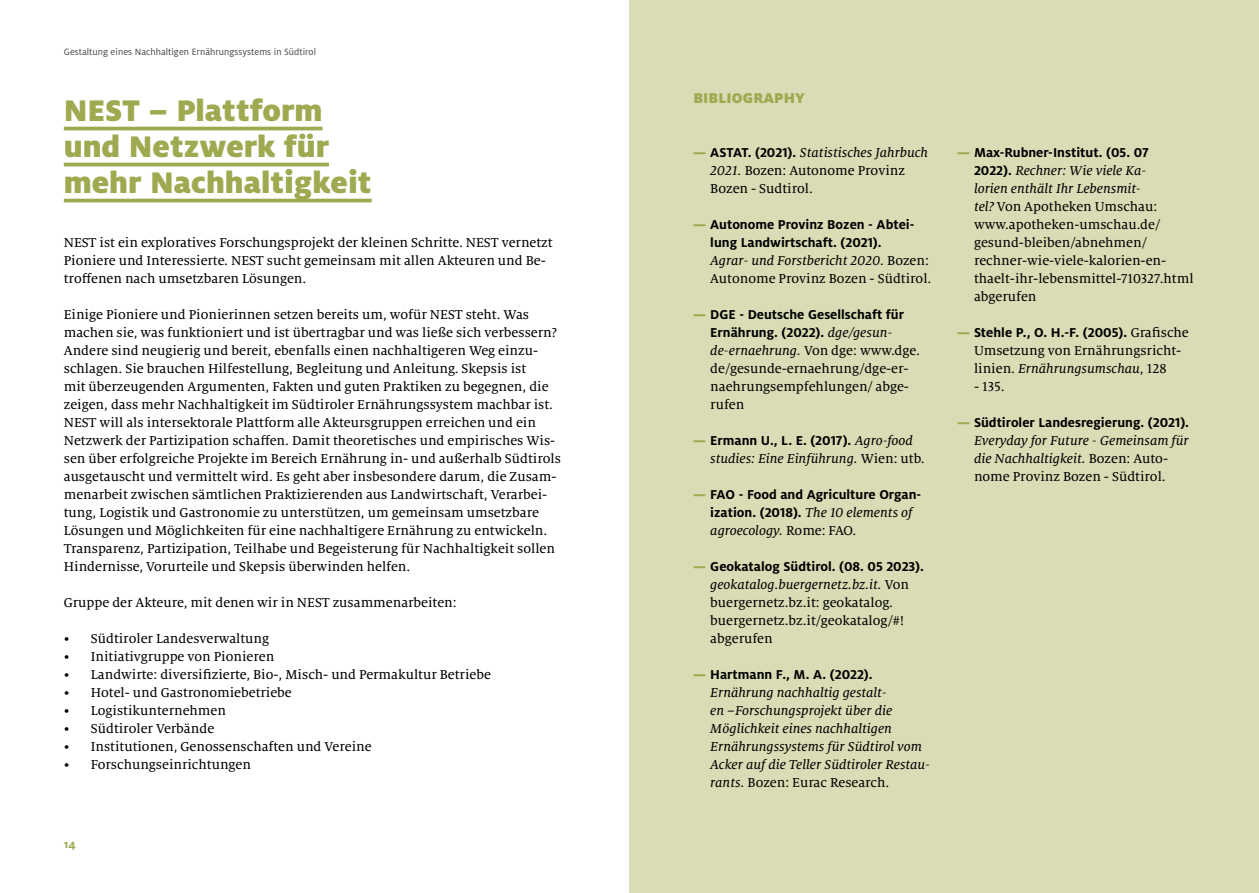
<style>
.page{position:relative;width:1259px;height:893px;background:#fff}
.page>*{position:absolute;margin:0;border:0;box-sizing:border-box;transform-origin:0 0}
.t1{font:900 33px/36px "Milo Pro";color:#9ea950}
.t2{font:900 15.75px "Milo Pro";letter-spacing:.01em;color:#9ea950}
.t3{font:14.25px/18px "Milo Serif Pro Text";color:#000}
.t4{font:14.25px/18px "Milo Serif Pro Text Ita";color:#000}
.t5{font:700 14.25px/18px "Milo Pro";color:#000;text-align:center}
.t6{font:700 12.6px "Milo Pro";color:#9ea950}
.t7{font:10.2px "Milo Pro";letter-spacing:.005em;color:#404649}
.s1{font-family:"Milo Pro";font-weight:900;color:#9ea84f}
.s2{font-family:"Milo Pro";font-weight:700}
.s3{font-family:"Milo Serif Pro Text Ita"}
.s4{font-weight:900;color:#9ea84f}
.s5{font-family:"Milo Serif Pro Text"}
.s6{font-family:"Milo Serif Pro Text Ita";font-weight:400}
.s7{font-family:"Milo Serif Pro Text";font-weight:400}
</style>
<div class="page">
<hr style="left:64px;top:127px;width:258px;height:3px;background:#9ea950">
<hr style="left:64px;top:163px;width:265px;height:3px;background:#9ea950">
<hr style="left:64px;top:199px;width:308px;height:3px;background:#9ea950">
<div style="left:629px;top:0;width:630px;height:893px;background:#d9dcb4"></div>
<p class="t7" style="left:64px;top:46px;width:254px">Gestaltung eines Nachhaltigen Ernährungssystems in Südtirol</p>
<h1 class="t1" style="left:64px;top:92px;width:309px">NEST – Plattform und Netzwerk für mehr Nachhaltigkeit</h1>
<p class="t3" style="left:64px;top:234px;width:490px">NEST ist ein exploratives Forschungsprojekt der kleinen Schritte. NEST vernetzt<br>Pioniere und Interessierte. NEST sucht gemeinsam mit allen Akteuren und Be&shy;troffenen nach umsetzbaren Lösungen.</p>
<p class="t3" style="left:64px;top:306px;width:499px">Einige Pioniere und Pionierinnen setzen bereits um, wofür NEST steht. Was machen sie, was funktioniert und ist übertragbar und was ließe sich verbessern?<br>Andere sind neugierig und bereit, ebenfalls einen nachhaltigeren Weg einzu&shy;schlagen. Sie brauchen Hilfestellung, Begleitung und Anleitung. Skepsis ist<br>mit überzeugenden Argumenten, Fakten und guten Praktiken zu begegnen, die zeigen, dass mehr Nachhaltigkeit im Südtiroler Ernährungssystem machbar ist.<br>NEST will als intersektorale Plattform alle Akteursgruppen erreichen und ein Netzwerk der Partizipation schaffen. Damit theoretisches und empirisches Wis&shy;sen über erfolgreiche Projekte im Bereich Ernährung in- und außerhalb Südtirols ausgetauscht und vermittelt wird. Es geht aber insbesondere darum, die Zusam&shy;menarbeit zwischen sämtlichen Praktizierenden aus Landwirtschaft, Verarbei&shy;tung, Logistik und Gastronomie zu unterstützen, um gemeinsam umsetzbare Lösungen und Möglichkeiten für eine nachhaltigere Ernährung zu entwickeln.<br>Transparenz, Partizipation, Teilhabe und Begeisterung für Nachhaltigkeit sollen Hindernisse, Vorurteile und Skepsis überwinden helfen.</p>
<p class="t3" style="left:64px;top:594px;width:394px">Gruppe der Akteure, mit denen wir in NEST zusammenarbeiten:</p>
<p class="t3" style="left:64px;top:630px;width:207px">• Südtiroler Landesverwaltung</p>
<p class="t3" style="left:64px;top:648px;width:212px">• Initiativgruppe von Pionieren</p>
<p class="t3" style="left:64px;top:666px;width:428px">• Landwirte: diversifizierte, Bio-, Misch- und Permakultur Betriebe</p>
<p class="t3" style="left:64px;top:684px;width:229px">• Hotel- und Gastronomiebetriebe</p>
<p class="t3" style="left:64px;top:701px;width:164px">• Logistikunternehmen</p>
<p class="t3" style="left:64px;top:719px;width:152px">• Südtiroler Verbände</p>
<p class="t3" style="left:64px;top:737px;width:309px">• Institutionen, Genossenschaften und Vereine</p>
<p class="t3" style="left:64px;top:755px;width:189px">• Forschungseinrichtungen</p>
<p class="t6" style="left:64px;top:837px;width:14px">14</p>
<p class="t2" style="left:693px;top:89px;width:113px">BIBLIOGRAPHY</p>
<p class="t4" style="left:693px;top:144px;width:236px"><span class="s1">—</span> <span class="s2">ASTAT. (2021).</span> Statistisches Jahrbuch</p>
<p class="t3" style="left:710px;top:162px;width:196px"><span class="s3">2021.</span> Bozen: Autonome Provinz<br>Bozen - Sudtirol.</p>
<p class="t5" style="left:710px;top:216px;width:206px;text-align:left;text-indent:-17px"><span class="s4">—</span> Autonome Provinz Bozen - Abtei&shy;lung Landwirtschaft. (2021).</p>
<p class="t4" style="left:710px;top:252px;width:220px">Agrar- und Forstbericht 2020. <span class="s5">Bozen:</span></p>
<p class="t3" style="left:710px;top:270px;width:223px">Autonome Provinz Bozen - Südtirol.</p>
<p class="t5" style="left:693px;top:306px;width:212px"><span class="s4">—</span> DGE - Deutsche Gesellschaft für<br>Ernährung. (2022). <span class="s6">dge/gesun-</span></p>
<p class="t3" style="left:710px;top:342px;width:211px"><span class="s3">de-ernaehrung.</span> Von dge: www.dge. de/gesunde-ernaehrung/dge-er&shy;naehrungsempfehlungen/ abge&shy;rufen</p>
<p class="t5" style="left:693px;top:432px;width:221px"><span class="s4">—</span> Ermann U., L. E. (2017). <span class="s6">Agro-food</span></p>
<p class="t4" style="left:710px;top:450px;width:216px">studies: Eine Einführung. <span class="s5">Wien: utb.</span></p>
<p class="t5" style="left:693px;top:485px;width:229px"><span class="s4">—</span> FAO - Food and Agriculture Organ&shy;ization. (2018). <span class="s6">The 10 elements of</span></p>
<p class="t4" style="left:710px;top:522px;width:147px">agroecology. <span class="s5">Rome: FAO.</span></p>
<p class="t5" style="left:693px;top:557px;width:232px"><span class="s4">—</span> Geokatalog Südtirol. (08. 05 2023).</p>
<p class="t4" style="left:710px;top:576px;width:200px">geokatalog.buergernetz.bz.it. <span class="s5">Von</span></p>
<p class="t3" style="left:710px;top:594px;width:195px">buergernetz.bz.it: geokatalog. buergernetz.bz.it/geokatalog/#! abgerufen</p>
<p class="t5" style="left:693px;top:665px;width:181px"><span class="s4">—</span> Hartmann F., M. A. (2022).</p>
<p class="t4" style="left:710px;top:683px;width:221px">Ernährung nachhaltig gestalt-<br>en –Forschungsprojekt über die Möglichkeit eines nachhaltigen Ernährungssystems für Südtirol vom Acker auf die Teller Südtiroler Restau-</p>
<p class="t3" style="left:710px;top:773px;width:181px"><span class="s3">rants.</span> Bozen: Eurac Research.</p>
<p class="t5" style="left:957px;top:143px;width:193px"><span class="s4">—</span> Max-Rubner-Institut. (05. 07</p>
<p class="t4" style="left:974px;top:161px;width:174px"><span class="s2">2022).</span> Rechner: Wie viele Ka&shy;lorien enthält Ihr Lebensmit-</p>
<p class="t3" style="left:974px;top:197px;width:221px"><span class="s3">tel?</span> Von Apotheken Umschau: www.apotheken-umschau.de/ gesund-bleiben/abnehmen/ rechner-wie-viele-kalorien-en&shy;thaelt-ihr-lebensmittel-710327.html abgerufen</p>
<p class="t5" style="left:957px;top:323px;width:233px"><span class="s4">—</span> Stehle P., O. H.-F. (2005). <span class="s7">Grafische</span></p>
<p class="t3" style="left:974px;top:341px;width:209px">Umsetzung von Ernährungsricht-</p>
<p class="t4" style="left:974px;top:359px;width:194px"><span class="s5">linien.</span> Ernährungsumschau<span class="s5">, 128</span></p>
<p class="t3" style="left:974px;top:377px;width:32px">- 135.</p>
<p class="t5" style="left:957px;top:413px;width:233px"><span class="s4">—</span> Südtiroler Landesregierung. (2021).</p>
<p class="t4" style="left:974px;top:431px;width:216px">Everyday for Future - Gemeinsam für die Nachhaltigkeit. <span class="s5">Bozen: Auto-</span></p>
<p class="t3" style="left:974px;top:467px;width:193px">nome Provinz Bozen - Südtirol.</p>
</div>
